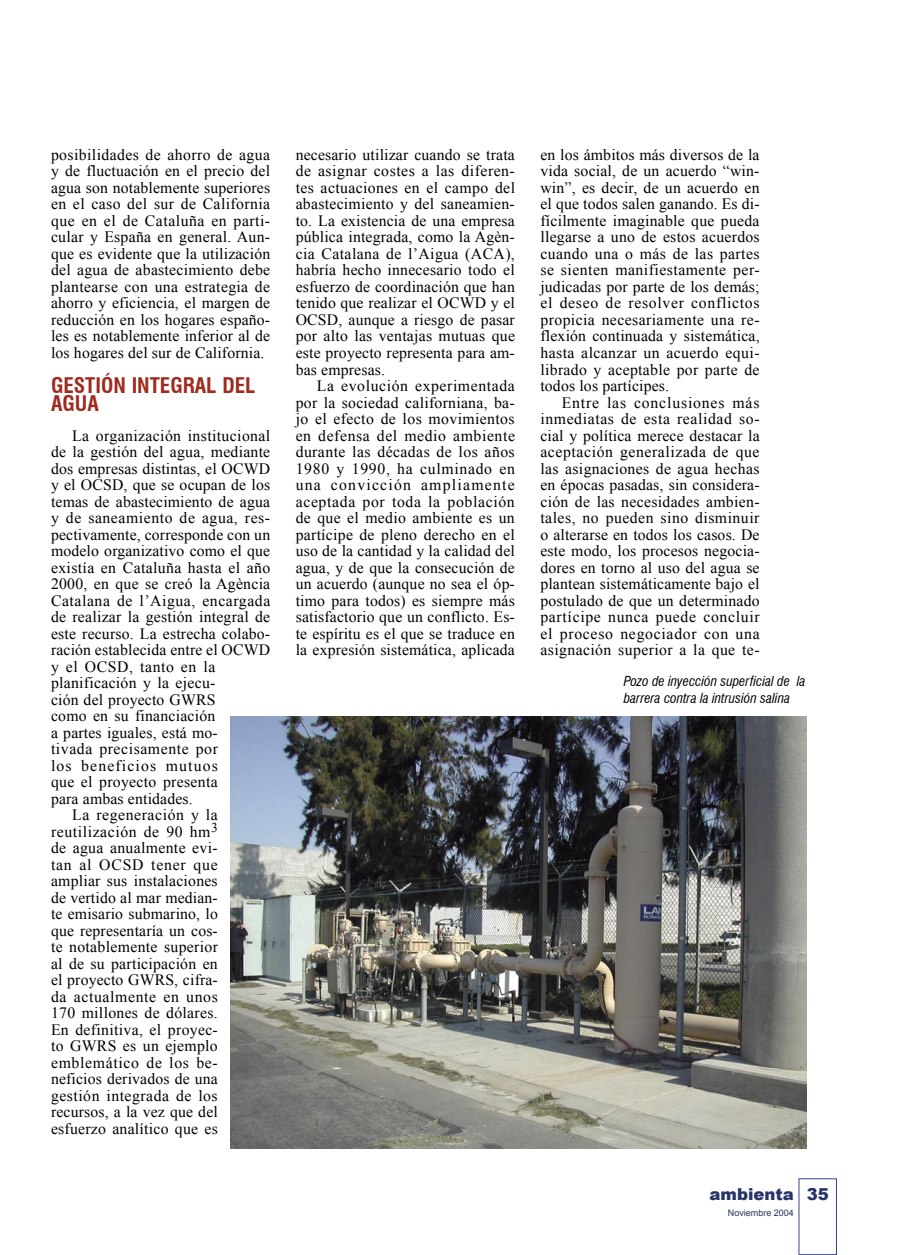
<style>
.page{position:relative;width:913px;height:1255px;background:#fff}
.page>*{position:absolute;margin:0;border:0;box-sizing:border-box;transform-origin:0 0}
.Ladillo{font:700 condensed 21px/18px "Swiss 721 BT";color:#9e2b1e}
.t1{font:900 16.5px "Arial";color:#283366}
.Texto_general-OK{font:15.75px/16.5px "Times New Roman";letter-spacing:.01em;color:#000;text-align:justify}
.Pié_de_foto{font:italic condensed 13.5px/16.2px "Swiss 721 BT";color:#000}
.t2{font:9px "Arial";color:#283366}
</style>
<div class="page">
<div style="left:799px;top:1178px;width:38px;height:76px;border:1px solid #36478b"></div>
<img style="left:231px;top:716px;width:576px;height:432px">
<p class="Texto_general-OK" style="left:51px;top:146px;width:221px">posibilidades de ahorro de agua y de fluctuación en el precio del agua son notablemente superiores en el caso del sur de California que en el de Cataluña en parti&shy;cular y España en general. Aun&shy;que es evidente que la utilización del agua de abastecimiento debe plantearse con una estrategia de ahorro y eficiencia, el margen de reducción en los hogares españo&shy;les es notablemente inferior al de los hogares del sur de California.</p>
<p class="Ladillo" style="left:51px;top:376px;width:206px">GESTIÓN INTEGRAL DEL<br>AGUA</p>
<p class="Texto_general-OK" style="left:51px;top:427px;width:221px;text-align:left;text-indent:21px">La organización institucional de la gestión del agua, mediante dos empresas distintas, el OCWD y el OCSD, que se ocupan de los temas de abastecimiento de agua y de saneamiento de agua, res&shy;pectivamente, corresponde con un modelo organizativo como el que existía en Cataluña hasta el año<br>2000, en que se creó la Agència<br>Catalana de l’Aigua, encargada de realizar la gestión integral de este recurso. La estrecha colabo&shy;ración establecida entre el OCWD y el OCSD, tanto en la planificación y la ejecu-<br>ción del proyecto GWRS<br>como en su financiación<br>a partes iguales, está mo-<br>tivada precisamente por<br>los beneficios mutuos<br>que el proyecto presenta<br>para ambas entidades.</p>
<p class="Texto_general-OK" style="left:51px;top:806px;width:168px;text-indent:21px">La regeneración y la reutilización de 90 hm<sup>3 </sup>de agua anualmente evi&shy;tan al OCSD tener que ampliar sus instalaciones de vertido al mar median&shy;te emisario submarino, lo que representaría un cos&shy;te notablemente superior al de su participación en el proyecto GWRS, cifra&shy;da actualmente en unos 170 millones de dólares.<br>En definitiva, el proyec&shy;to GWRS es un ejemplo emblemático de los be&shy;neficios derivados de una gestión integrada de los recursos, a la vez que del esfuerzo analítico que es</p>
<p class="Texto_general-OK" style="left:296px;top:146px;width:221px">necesario utilizar cuando se trata de asignar costes a las diferen&shy;tes actuaciones en el campo del abastecimiento y del saneamien&shy;to. La existencia de una empresa pública integrada, como la Agèn&shy;cia Catalana de l’Aigua (ACA), habría hecho innecesario todo el esfuerzo de coordinación que han tenido que realizar el OCWD y el OCSD, aunque a riesgo de pasar por alto las ventajas mutuas que este proyecto representa para am&shy;bas empresas.</p>
<p class="Texto_general-OK" style="left:296px;top:377px;width:221px;text-indent:21px">La evolución experimentada por la sociedad californiana, ba&shy;jo el efecto de los movimientos en defensa del medio ambiente durante las décadas de los años 1980 y 1990, ha culminado en una convicción ampliamente aceptada por toda la población de que el medio ambiente es un partícipe de pleno derecho en el uso de la cantidad y la calidad del agua, y de que la consecución de un acuerdo (aunque no sea el óp&shy;timo para todos) es siempre más satisfactorio que un conflicto. Es&shy;te espíritu es el que se traduce en la expresión sistemática, aplicada</p>
<p class="Texto_general-OK" style="left:540px;top:146px;width:221px">en los ámbitos más diversos de la vida social, de un acuerdo “win&shy;win”, es decir, de un acuerdo en el que todos salen ganando. Es di&shy;fícilmente imaginable que pueda llegarse a uno de estos acuerdos cuando una o más de las partes se sienten manifiestamente per&shy;judicadas por parte de los demás; el deseo de resolver conflictos propicia necesariamente una re&shy;flexión continuada y sistemática, hasta alcanzar un acuerdo equi&shy;librado y aceptable por parte de todos los partícipes.</p>
<p class="Texto_general-OK" style="left:540px;top:394px;width:221px;text-indent:21px">Entre las conclusiones más inmediatas de esta realidad so&shy;cial y política merece destacar la aceptación generalizada de que las asignaciones de agua hechas en épocas pasadas, sin considera&shy;ción de las necesidades ambien&shy;tales, no pueden sino disminuir o alterarse en todos los casos. De este modo, los procesos negocia&shy;dores en torno al uso del agua se plantean sistemáticamente bajo el postulado de que un determinado partícipe nunca puede concluir el proceso negociador con una asignación superior a la que te-</p>
<p class="Pié_de_foto" style="left:624px;top:673px;width:183px">Pozo de inyección superficial de la barrera contra la intrusión salina</p>
<p class="t1" style="left:709px;top:1181px;width:86px">ambienta</p>
<p class="t2" style="left:728px;top:1207px;width:68px">Noviembre 2004</p>
<p class="t1" style="left:807px;top:1181px;width:24px">35</p>
</div>
